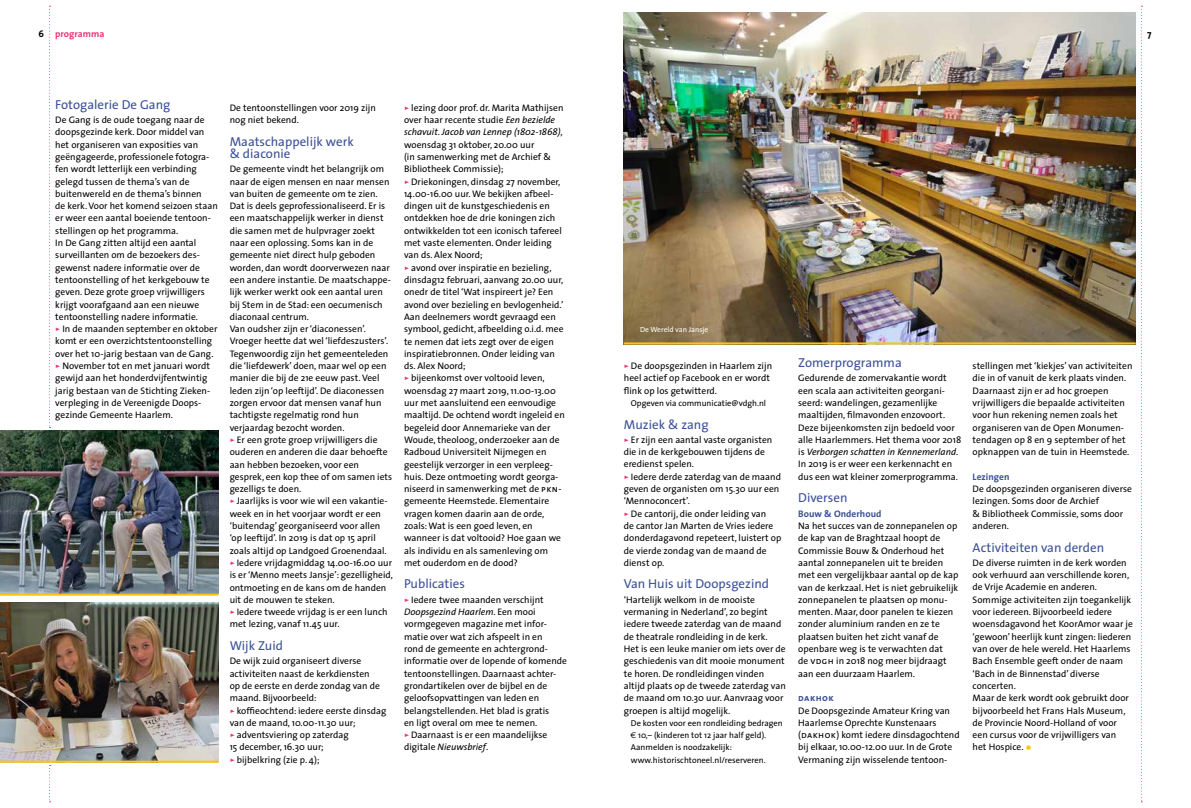
<style>
.page{position:relative;width:1191px;height:808px;background:#fff}
.page>*{position:absolute;margin:0;border:0;box-sizing:border-box;transform-origin:0 0}
.t1{font:13px/12.3px "The Sans";color:#3b5097}
.t2{font:9.5px/12.3px "The Sans";color:#000}
.t3{font:700 9.5px "The Sans";letter-spacing:.005em;color:#3b5097}
.t4{font:700 9.5px "The Sans";letter-spacing:.005em;color:#ed3376}
.t5{font:9.5px "The Sans Bold Caps";letter-spacing:.04em;color:#3b5097}
.t6{font:700 9.5px "The Sans";color:#000}
.t7{font:8.5px/12.3px "The Sans";color:#000}
.t8{font:7.5px "The Sans";color:#fff}
.s1{color:#000}
.s2{font-family:"The Sans Caps";color:#ed3376}
.s3{font-style:italic}
.s4{font-family:"The Sans Caps"}
.s5{font-family:"Nexus Sans"}
.s6{font-family:"The Sans Bold Caps";font-size:15px;color:#fdc609}
</style>
<div class="page">
<img style="left:624px;top:12px;width:511px;height:330px">
<img style="left:0;top:603px;width:218px;height:158px">
<img style="left:0;top:431px;width:218px;height:163px">
<hr style="left:624px;top:342px;width:511px;height:2px;background:#fdc609">
<svg style="left:1141px;top:6px;width:1px;height:796px"></svg>
<svg style="left:49px;top:6px;width:2px;height:422px"></svg>
<svg style="left:49px;top:765px;width:2px;height:37px"></svg>
<hr style="left:0;top:594px;width:218px;height:2px;background:#fdc609">
<hr style="left:0;top:761px;width:218px;height:2px;background:#fdc609">
<p class="t4" style="left:38px;top:26px;width:67px"><span class="s1">6</span> programma</p>
<p class="t6" style="left:1147px;top:26px;width:6px">7</p>
<h1 class="t1" style="left:55px;top:98px;width:117px">Fotogalerie De Gang</h1>
<p class="t2" style="left:55px;top:113px;width:164px">De Gang is de oude toegang naar de doopsgezinde kerk. Door middel van het organiseren van exposities van geëngageerde, professionele fotogra&shy;fen wordt letterlijk een verbinding gelegd tussen de thema’s van de buitenwereld en de thema’s binnen<br>de kerk. Voor het komend seizoen staan er weer een aantal boeiende tentoon&shy;stellingen op het programma.<br>In De Gang zitten altijd een aantal surveillanten om de bezoekers des&shy;gewenst nadere informatie over de tentoonstelling of het kerkgebouw te geven. Deze grote groep vrijwilligers krijgt voorafgaand aan een nieuwe tentoonstelling nadere informatie.<br><span class="s2">&gt;</span> In de maanden september en oktober komt er een overzichtstentoonstelling over het 10-jarig bestaan van de Gang. <span class="s2">&gt;</span> November tot en met januari wordt gewijd aan het honderdvijfentwintig jarig bestaan van de Stichting Zieken&shy;verpleging in de Vereenigde Doops&shy;gezinde Gemeente Haarlem.</p>
<p class="t2" style="left:230px;top:101px;width:148px">De tentoonstellingen voor 2019 zijn nog niet bekend.</p>
<h1 class="t1" style="left:230px;top:135px;width:126px">Maatschappelijk werk &amp; diaconie</h1>
<p class="t2" style="left:230px;top:163px;width:165px">De gemeente vindt het belangrijk om naar de eigen mensen en naar mensen van buiten de gemeente om te zien.<br>Dat is deels geprofessionaliseerd. Er is een maatschappelijk werker in dienst die samen met de hulpvrager zoekt naar een oplossing. Soms kan in de gemeente niet direct hulp geboden worden, dan wordt doorverwezen naar een andere instantie. De maatschappe&shy;lijk werker werkt ook een aantal uren bij Stem in de Stad: een oecumenisch diaconaal centrum.<br>Van oudsher zijn er ‘diaconessen’.<br>Vroeger heette dat wel ‘liefdeszusters’.<br>Tegenwoordig zijn het gemeenteleden die ‘liefdewerk’ doen, maar wel op een manier die bij de 21e eeuw past. Veel leden zijn ‘op leeftijd’. De diaconessen zorgen ervoor dat mensen vanaf hun tachtigste regelmatig rond hun verjaardag bezocht worden.<br><span class="s2">&gt;</span> Er een grote groep vrijwilligers die ouderen en anderen die daar behoefte aan hebben bezoeken, voor een gesprek, een kop thee of om samen iets gezelligs te doen.<br><span class="s2">&gt;</span> Jaarlijks is voor wie wil een vakantie&shy;week en in het voorjaar wordt er een ‘buitendag’ georganiseerd voor allen ‘op leeftijd’. In 2019 is dat op 15 april zoals altijd op Landgoed Groenendaal. <span class="s2">&gt;</span> Iedere vrijdagmiddag 14.00-16.00 uur is er ‘Menno meets Jansje’: gezelligheid, ontmoeting en de kans om de handen uit de mouwen te steken.<br><span class="s2">&gt;</span> Iedere tweede vrijdag is er een lunch met lezing, vanaf 11.45 uur.</p>
<h1 class="t1" style="left:230px;top:639px;width:55px">Wijk Zuid</h1>
<p class="t2" style="left:230px;top:655px;width:158px">De wijk zuid organiseert diverse activiteiten naast de kerkdiensten<br>op de eerste en derde zondag van de maand. Bijvoorbeeld:<br><span class="s2">&gt;</span> koffieochtend: iedere eerste dinsdag van de maand, 10.00-11.30 uur;<br><span class="s2">&gt;</span> adventsviering op zaterdag<br>15 december, 16.30 uur;<br><span class="s2">&gt;</span> bijbelkring (zie p. 4);</p>
<p class="t2" style="left:404px;top:101px;width:162px"><span class="s2">&gt;</span> lezing door prof. dr. Marita Mathijsen over haar recente studie <span class="s3">Een bezielde schavuit. Jacob van Lennep (1802-1868)</span>, woensdag 31 oktober, 20.00 uur<br>(in samenwerking met de Archief &amp; Bibliotheek Commissie);<br><span class="s2">&gt;</span> Driekoningen, dinsdag 27 november, 14.00-16.00 uur. We bekijken afbeel&shy;dingen uit de kunstgeschiedenis en ontdekken hoe de drie koningen zich ontwikkelden tot een iconisch tafereel met vaste elementen. Onder leiding van ds. Alex Noord;<br><span class="s2">&gt;</span> avond over inspiratie en bezieling, dinsdag12 februari, aanvang 20.00 uur, onedr de titel ‘Wat inspireert je? Een avond over bezieling en bevlogenheid.’ Aan deelnemers wordt gevraagd een symbool, gedicht, afbeelding o.i.d. mee te nemen dat iets zegt over de eigen inspiratiebronnen. Onder leiding van ds. Alex Noord;<br><span class="s2">&gt;</span> bijeenkomst over voltooid leven, woensdag 27 maart 2019, 11.00-13.00 uur met aansluitend een eenvoudige maaltijd. De ochtend wordt ingeleid en begeleid door Annemarieke van der Woude, theoloog, onderzoeker aan de Radboud Universiteit Nijmegen en geestelijk verzorger in een verpleeg&shy;huis. Deze ontmoeting wordt georga&shy;niseerd in samenwerking met de <span class="s4">pkn&shy;</span>gemeente Heemstede. Elementaire vragen komen daarin aan de orde, zoals: Wat is een goed leven, en wanneer is dat voltooid? Hoe gaan we als individu en als samenleving om met ouderdom en de dood?</p>
<h1 class="t1" style="left:404px;top:577px;width:62px">Publicaties</h1>
<p class="t2" style="left:404px;top:593px;width:164px"><span class="s2">&gt;</span> Iedere twee maanden verschijnt <span class="s3">Doopsgezind Haarlem</span>. Een mooi vormgegeven magazine met infor&shy;matie over wat zich afspeelt in en<br>rond de gemeente en achtergrond&shy;informatie over de lopende of komende tentoonstellingen. Daarnaast achter&shy;grondartikelen over de bijbel en de geloofsopvattingen van leden en belangstellenden. Het blad is gratis<br>en ligt overal om mee te nemen.<br><span class="s2">&gt;</span> Daarnaast is er een maandelijkse digitale <span class="s3">Nieuwsbrief</span>.</p>
<p class="t8" style="left:640px;top:323px;width:70px">De Wereld van Jansje</p>
<p class="t2" style="left:624px;top:359px;width:150px"><span class="s2">&gt;</span> De doopsgezinden in Haarlem zijn heel actief op Facebook en er wordt flink op los getwitterd.</p>
<p class="t7" style="left:631px;top:397px;width:137px">Opgeven via communicatie@vdgh.nl</p>
<h1 class="t1" style="left:624px;top:418px;width:86px">Muziek &amp; zang</h1>
<p class="t2" style="left:624px;top:433px;width:159px"><span class="s2">&gt;</span> Er zijn een aantal vaste organisten die in de kerkgebouwen tijdens de eredienst spelen.<br><span class="s2">&gt;</span> Iedere derde zaterdag van de maand geven de organisten om 15.30 uur een ‘Mennoconcert’.<br><span class="s2">&gt;</span> De cantorij, die onder leiding van<br>de cantor Jan Marten de Vries iedere donderdagavond repeteert, luistert op de vierde zondag van de maand de dienst op.</p>
<h1 class="t1" style="left:624px;top:577px;width:147px">Van Huis uit Doopsgezind</h1>
<p class="t2" style="left:624px;top:593px;width:163px">‘Hartelijk welkom in de mooiste vermaning in Nederland’, zo begint iedere tweede zaterdag van de maand de theatrale rondleiding in de kerk.<br>Het is een leuke manier om iets over de geschiedenis van dit mooie monument te horen. De rondleidingen vinden altijd plaats op de tweede zaterdag van de maand om 10.30 uur. Aanvraag voor groepen is altijd mogelijk.</p>
<p class="t7" style="left:631px;top:716px;width:153px">De kosten voor een rondleiding bedragen <span class="s5">€</span> 10,– (kinderen tot 12 jaar half geld).<br>Aanmelden is noodzakelijk: www.historischtoneel.nl/reserveren.</p>
<h1 class="t1" style="left:798px;top:356px;width:105px">Zomerprogramma</h1>
<p class="t2" style="left:798px;top:372px;width:164px">Gedurende de zomervakantie wordt een scala aan activiteiten georgani&shy;seerd: wandelingen, gezamenlijke maaltijden, filmavonden enzovoort.<br>Deze bijeenkomsten zijn bedoeld voor alle Haarlemmers. Het thema voor 2018 is <span class="s3">Verborgen schatten in Kennemerland</span>.<br>In 2019 is er weer een kerkennacht en dus een wat kleiner zomerprogramma.</p>
<h1 class="t1" style="left:798px;top:491px;width:51px">Diversen</h1>
<p class="t3" style="left:798px;top:505px;width:85px">Bouw &amp; Onderhoud</p>
<p class="t2" style="left:798px;top:519px;width:162px">Na het succes van de zonnepanelen op de kap van de Braghtzaal hoopt de Commissie Bouw &amp; Onderhoud het aantal zonnepanelen uit te breiden met een vergelijkbaar aantal op de kap van de kerkzaal. Het is niet gebruikelijk zonnepanelen te plaatsen op monu&shy;menten. Maar, door panelen te kiezen zonder aluminium randen en ze te plaatsen buiten het zicht vanaf de openbare weg is te verwachten dat<br>de <span class="s4">vdgh</span> in 2018 nog meer bijdraagt aan een duurzaam Haarlem.</p>
<p class="t5" style="left:798px;top:690px;width:37px">dakhok</p>
<p class="t2" style="left:798px;top:704px;width:163px">De Doopsgezinde Amateur Kring van Haarlemse Oprechte Kunstenaars (<span class="s4">dakhok</span>) komt iedere dinsdagochtend bij elkaar, 10.00-12.00 uur. In de Grote Vermaning zijn wisselende tentoon-</p>
<p class="t2" style="left:972px;top:359px;width:161px">stellingen met ‘kiekjes’ van activiteiten die in of vanuit de kerk plaats vinden.<br>Daarnaast zijn er ad hoc groepen vrijwilligers die bepaalde activiteiten voor hun rekening nemen zoals het organiseren van de Open Monumen&shy;tendagen op 8 en 9 september of het opknappen van de tuin in Heemstede.</p>
<p class="t3" style="left:972px;top:469px;width:38px">Lezingen</p>
<p class="t2" style="left:972px;top:482px;width:161px">De doopsgezinden organiseren diverse lezingen. Soms door de Archief<br>&amp; Bibliotheek Commissie, soms door anderen.</p>
<h1 class="t1" style="left:972px;top:541px;width:133px">Activiteiten van derden</h1>
<p class="t2" style="left:972px;top:556px;width:162px">De diverse ruimten in de kerk worden ook verhuurd aan verschillende koren, de Vrije Academie en anderen.<br>Sommige activiteiten zijn toegankelijk voor iedereen. Bijvoorbeeld iedere woensdagavond het KoorAmor waar je ‘gewoon’ heerlijk kunt zingen: liederen van over de hele wereld. Het Haarlems Bach Ensemble geeft onder de naam ‘Bach in de Binnenstad’ diverse concerten.<br>Maar de kerk wordt ook gebruikt door bijvoorbeeld het Frans Hals Museum, de Provincie Noord-Holland of voor een cursus voor de vrijwilligers van<br>het Hospice. <span class="s6">•</span></p>
</div>
